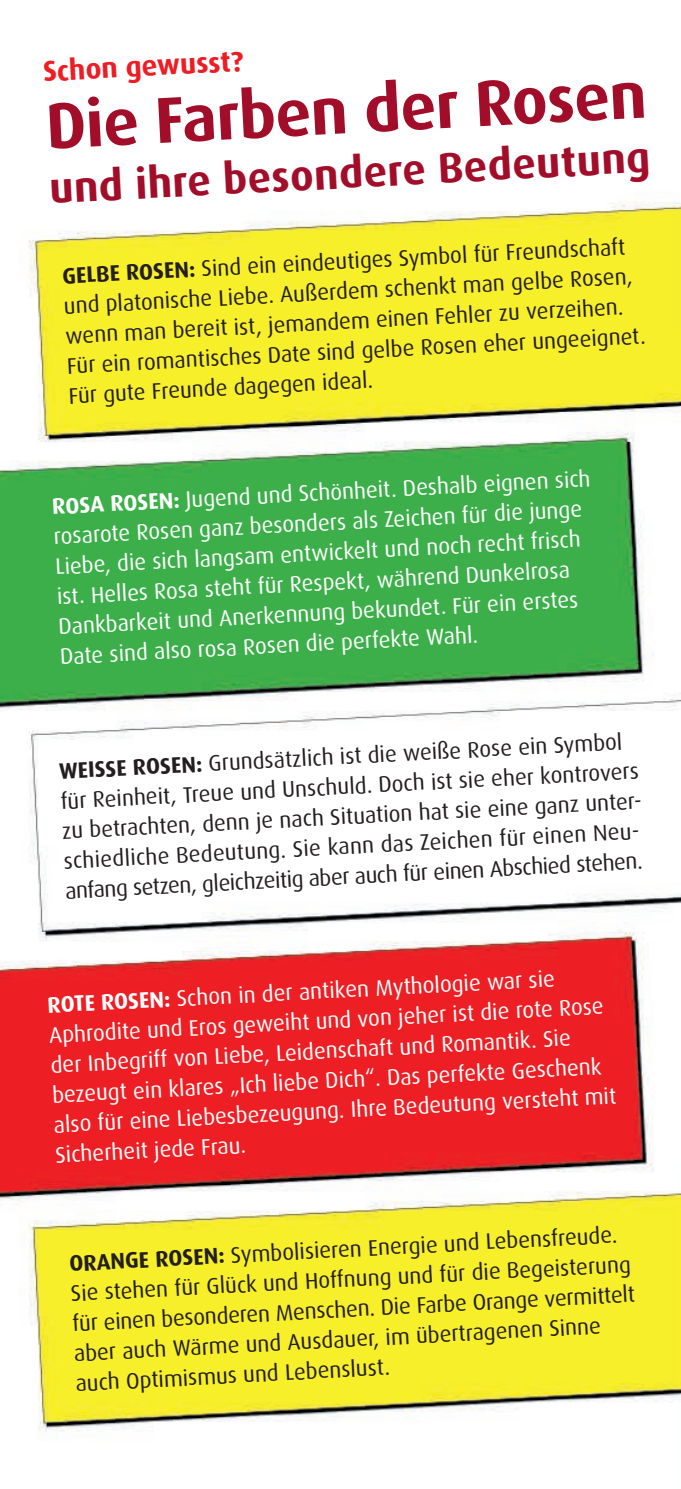
<style>
.page{position:relative;width:681px;height:1489px;background:#fff}
.page>*{position:absolute;margin:0;border:0;box-sizing:border-box;transform-origin:0 0}
.t1{font:700 65px "Dax";color:#a20e29}
.t2{font:700 42.5px "Dax";color:#a20e29}
.t3{font:700 28.5px "Dax";color:#ee1d23}
.t4{font:22.5px/30px "Dax";color:#231f20}
.t5{font:22.5px/30px "Dax";color:#fff}
.s1{font-weight:700}
</style>
<div class="page">
<img style="left:0;top:201px;width:680px;height:1231px">
<p class="t3" style="left:42px;top:55px;width:202px;rotate:-3deg">Schon gewusst?</p>
<h1 class="t1" style="left:44px;top:89px;width:602px;rotate:-3deg">Die Farben der Rosen</h1>
<h2 class="t2" style="left:48px;top:165px;width:603px;rotate:-3deg">und ihre besondere Bedeutung</h2>
<p class="t4" style="left:61px;top:261px;width:580px;rotate:-3deg"><span class="s1">GELBE ROSEN:</span> Sind ein eindeutiges Symbol für Freundschaft und platonische Liebe. Außerdem schenkt man gelbe Rosen, wenn man bereit ist, jemandem einen Fehler zu verzeihen.<br>Für ein romantisches Date sind gelbe Rosen eher ungeeignet.<br>Für gute Freunde dagegen ideal.</p>
<p class="t5" style="left:51px;top:492px;width:540px;rotate:-3deg"><span class="s1">ROSA ROSEN:</span> Jugend und Schönheit. Deshalb eignen sich rosarote Rosen ganz besonders als Zeichen für die junge Liebe, die sich langsam entwickelt und noch recht frisch ist. Helles Rosa steht für Respekt, während Dunkelrosa Dankbarkeit und Anerkennung bekundet. Für ein erstes Date sind also rosa Rosen die perfekte Wahl.</p>
<p class="t4" style="left:58px;top:756px;width:585px;rotate:-3deg"><span class="s1">WEISSE ROSEN:</span> Grundsätzlich ist die weiße Rose ein Symbol für Reinheit, Treue und Unschuld. Doch ist sie eher kontrovers zu betrachten, denn je nach Situation hat sie eine ganz unter&shy;schiedliche Bedeutung. Sie kann das Zeichen für einen Neu&shy;anfang setzen, gleichzeitig aber auch für einen Abschied stehen.</p>
<p class="t5" style="left:47px;top:990px;width:564px;rotate:-3deg"><span class="s1">ROTE ROSEN:</span> Schon in der antiken Mythologie war sie Aphrodite und Eros geweiht und von jeher ist die rote Rose der Inbegriff von Liebe, Leidenschaft und Romantik. Sie bezeugt ein klares „Ich liebe Dich“. Das perfekte Geschenk also für eine Liebesbezeugung. Ihre Bedeutung versteht mit Sicherheit jede Frau.</p>
<p class="t4" style="left:68px;top:1248px;width:564px;rotate:-3deg"><span class="s1">ORANGE ROSEN:</span> Symbolisieren Energie und Lebensfreude.<br>Sie stehen für Glück und Hoffnung und für die Begeisterung für einen besonderen Menschen. Die Farbe Orange vermittelt aber auch Wärme und Ausdauer, im übertragenen Sinne auch Optimismus und Lebenslust.</p>
</div>
